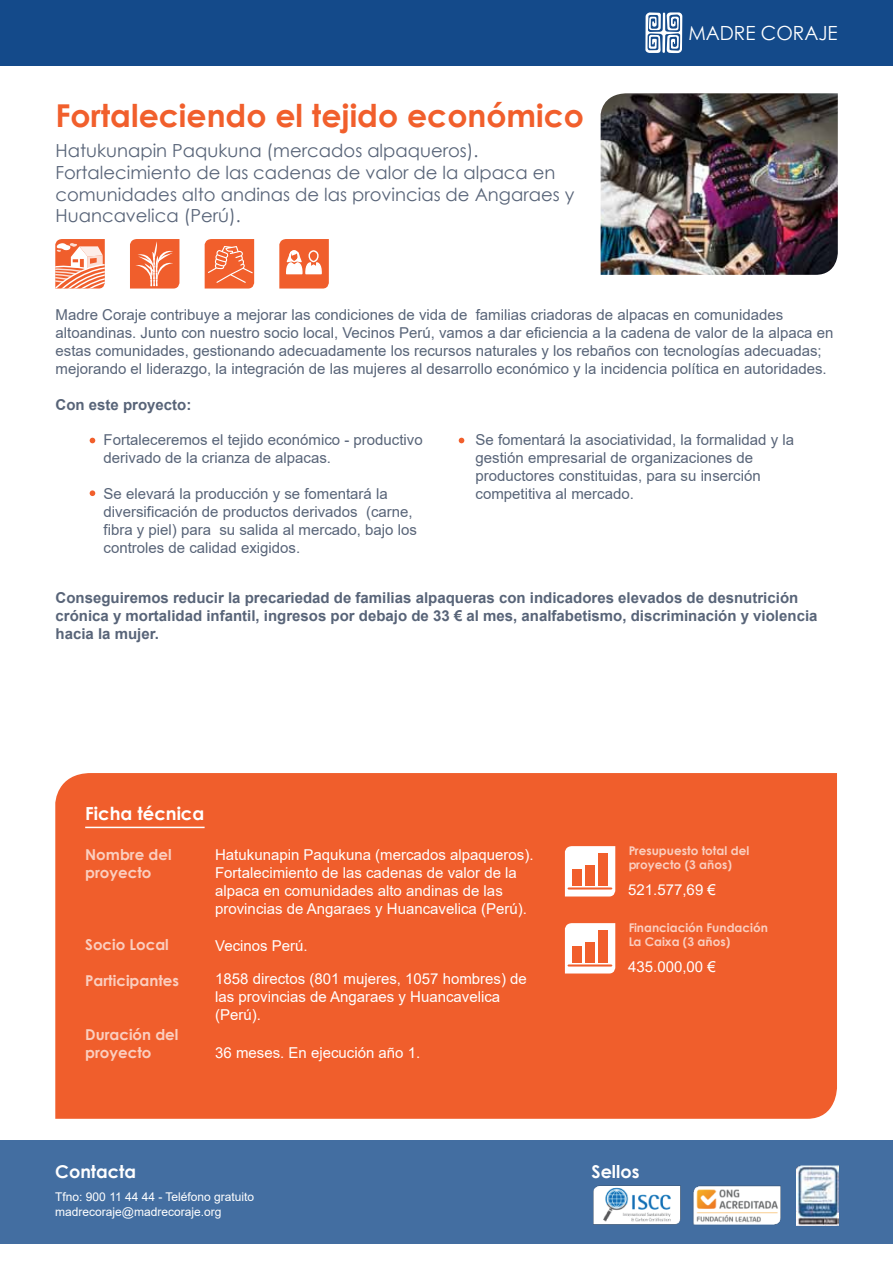
<style>
.page{position:relative;width:893px;height:1263px;background:#fff}
.page>*{position:absolute;margin:0;border:0;box-sizing:border-box;transform-origin:0 0}
.t1{font:700 31.5px "Century Gothic";color:#f15f2c}
.t2{font:19.5px "Century Gothic";color:#fff}
.t3{font:18px/21.6px "Century Gothic";color:#586478}
.t4{font:700 18px "Century Gothic";color:#fff}
.t5{font:700 17.7px "Century Gothic";color:#fff}
.t6{font:15px/18px "Arial";color:#586478}
.t7{font:15px/18px "Arial";color:#fff}
.t8{font:700 15px/18px "Arial";color:#586478}
.t9{font:700 15px/18px "Century Gothic";color:#fff}
.t10{font:700 12px/14.4px "Century Gothic";color:#fff}
.t11{font:12px/14.7px "Arial";color:#fff}
</style>
<div class="page">
<div style="left:55px;top:773px;width:782px;height:346px;background:#f05e2c"></div>
<svg style="left:90px;top:438px;width:5px;height:5px"></svg>
<svg style="left:90px;top:490px;width:5px;height:6px"></svg>
<svg style="left:459px;top:438px;width:5px;height:5px"></svg>
<hr style="left:85px;top:827px;width:120px;height:1px;background:#fff">
<svg style="left:565px;top:846px;width:50px;height:50px"></svg>
<hr style="left:568px;top:887px;width:44px;height:2px;background:#f15f2c">
<div style="left:585px;top:865px;width:10px;height:20px;background:#f15f2c"></div>
<div style="left:598px;top:853px;width:9px;height:32px;background:#f15f2c"></div>
<div style="left:573px;top:869px;width:9px;height:16px;background:#f15f2c"></div>
<svg style="left:565px;top:923px;width:50px;height:50px"></svg>
<hr style="left:568px;top:964px;width:44px;height:2px;background:#f15f2c">
<div style="left:585px;top:942px;width:10px;height:20px;background:#f15f2c"></div>
<div style="left:598px;top:930px;width:9px;height:32px;background:#f15f2c"></div>
<div style="left:573px;top:946px;width:9px;height:16px;background:#f15f2c"></div>
<img style="left:601px;top:93px;width:237px;height:182px">
<svg style="left:55px;top:239px;width:50px;height:50px"></svg>
<svg style="left:130px;top:239px;width:49px;height:50px;background:#f2744a"></svg>
<svg style="left:279px;top:239px;width:50px;height:50px"></svg>
<svg style="left:205px;top:239px;width:49px;height:50px;background:#f27144"></svg>
<div style="left:0;top:1140px;width:893px;height:103px;background:#436ea1"></div>
<div style="left:0;top:0;width:893px;height:66px;background:#144a8a"></div>
<img style="left:693px;top:1186px;width:88px;height:39px">
<img style="left:593px;top:1186px;width:88px;height:39px">
<img style="left:796px;top:1165px;width:43px;height:60px">
<svg style="left:645px;top:12px;width:37px;height:41px"></svg>
<h1 class="t1" style="left:56px;top:92px;width:530px">Fortaleciendo el tejido económico</h1>
<p class="t3" style="left:56px;top:140px;width:520px">Hatukunapin Paqukuna (mercados alpaqueros).<br>Fortalecimiento de las cadenas de valor de la alpaca en comunidades alto andinas de las provincias de Angaraes y Huancavelica (Perú).</p>
<h2 class="t2" style="left:688px;top:19px;width:151px">MADRE CORAJE</h2>
<p class="t6" style="left:56px;top:306px;width:779px">Madre Coraje contribuye a mejorar las condiciones de vida de familias criadoras de alpacas en comunidades altoandinas. Junto con nuestro socio local, Vecinos Perú, vamos a dar eficiencia a la cadena de valor de la alpaca en estas comunidades, gestionando adecuadamente los recursos naturales y los rebaños con tecnologías adecuadas; mejorando el liderazgo, la integración de las mujeres al desarrollo económico y la incidencia política en autoridades.</p>
<p class="t8" style="left:56px;top:396px;width:137px">Con este proyecto:</p>
<p class="t6" style="left:104px;top:431px;width:321px">Fortaleceremos el tejido económico - productivo derivado de la crianza de alpacas.</p>
<p class="t6" style="left:104px;top:485px;width:315px">Se elevará la producción y se fomentará la diversificación de productos derivados (carne, fibra y piel) para su salida al mercado, bajo los controles de calidad exigidos.</p>
<p class="t6" style="left:476px;top:431px;width:320px">Se fomentará la asociatividad, la formalidad y la gestión empresarial de organizaciones de productores constituidas, para su inserción competitiva al mercado.</p>
<p class="t8" style="left:56px;top:589px;width:763px">Conseguiremos reducir la precariedad de familias alpaqueras con indicadores elevados de desnutrición crónica y mortalidad infantil, ingresos por debajo de 33 € al mes, analfabetismo, discriminación y violencia hacia la mujer.</p>
<p class="t4" style="left:85px;top:800px;width:121px">Ficha técnica</p>
<p class="t9" style="left:85px;top:845px;width:88px">Nombre del proyecto</p>
<p class="t9" style="left:85px;top:935px;width:85px">Socio Local</p>
<p class="t9" style="left:85px;top:971px;width:95px">Participantes</p>
<p class="t9" style="left:85px;top:1025px;width:95px">Duración del proyecto</p>
<p class="t7" style="left:215px;top:845px;width:320px">Hatukunapin Paqukuna (mercados alpaqueros).<br>Fortalecimiento de las cadenas de valor de la alpaca en comunidades alto andinas de las provincias de Angaraes y Huancavelica (Perú).</p>
<p class="t7" style="left:215px;top:936px;width:94px">Vecinos Perú.</p>
<p class="t7" style="left:215px;top:970px;width:313px">1858 directos (801 mujeres, 1057 hombres) de las provincias de Angaraes y Huancavelica (Perú).</p>
<p class="t7" style="left:215px;top:1044px;width:207px">36 meses. En ejecución año 1.</p>
<p class="t10" style="left:628px;top:843px;width:122px">Presupuesto total del proyecto (3 años)</p>
<p class="t7" style="left:628px;top:880px;width:89px">521.577,69 €</p>
<p class="t10" style="left:628px;top:920px;width:141px">Financiación Fundación<br>La Caixa (3 años)</p>
<p class="t7" style="left:628px;top:957px;width:89px">435.000,00 €</p>
<p class="t5" style="left:55px;top:1158px;width:82px">Contacta</p>
<p class="t5" style="left:591px;top:1158px;width:50px">Sellos</p>
<p class="t11" style="left:55px;top:1189px;width:201px">Tfno: 900 11 44 44 - Teléfono gratuito madrecoraje@madrecoraje.org</p>
</div>
